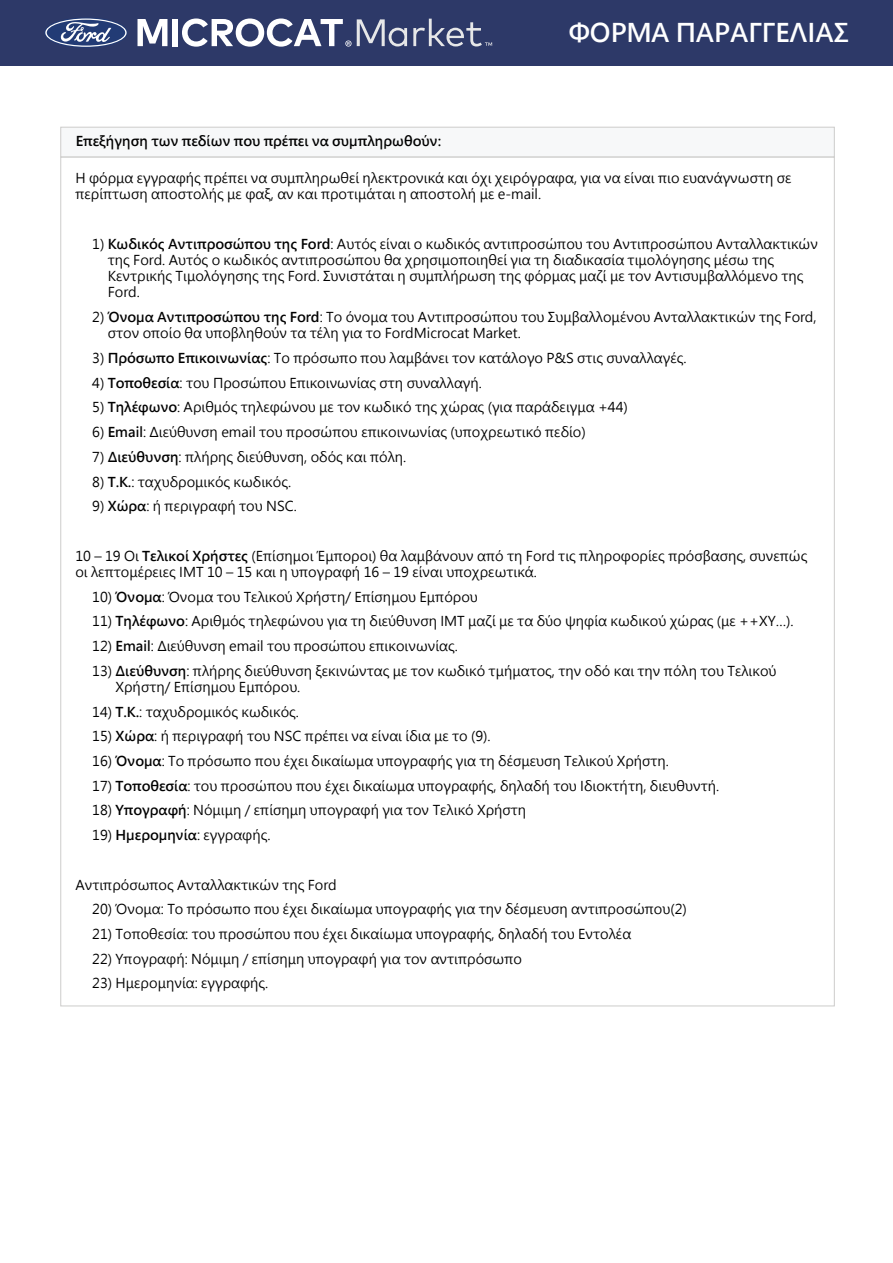
<style>
.page{position:relative;width:893px;height:1263px;background:#fff}
.page>*{position:absolute;margin:0;border:0;box-sizing:border-box;transform-origin:0 0}
.t1{font:700 25.5px "Microsoft Jheng Hei";color:#fff}
.t2{font:13.5px/16.2px "Microsoft Jheng Hei";color:#000}
.t3{font:700 13.5px "Microsoft Jheng Hei";color:#000}
.s1{font-weight:700}
</style>
<div class="page">
<div style="left:0;top:0;width:893px;height:66px;background:#2d3968"></div>
<div style="left:60px;top:127px;width:775px;height:30px;background:#f7f8f9;border:1px solid #cdcccb"></div>
<div style="left:60px;top:157px;width:775px;height:849px;background:#fff;border:1px solid #cdcccb"></div>
<svg style="left:45px;top:18px;width:82px;height:30px"></svg>
<svg style="left:138px;top:19px;width:29px;height:27px"></svg>
<div style="left:173px;top:19px;width:5px;height:27px;background:#fff"></div>
<svg style="left:182px;top:18px;width:225px;height:29px"></svg>
<svg style="left:413px;top:19px;width:79px;height:27px"></svg>
<h1 class="t1" style="left:568px;top:17px;width:281px">ΦΌΡΜΑ ΠΑΡΑΓΓΕΛΊΑΣ</h1>
<p class="t3" style="left:76px;top:133px;width:367px">Επεξήγηση των πεδίων που πρέπει να συμπληρωθούν:</p>
<p class="t2" style="left:75px;top:170px;width:718px">Η φόρμα εγγραφής πρέπει να συμπληρωθεί ηλεκτρονικά και όχι χειρόγραφα, για να είναι πιο ευανάγνωστη σε περίπτωση αποστολής με φαξ, αν και προτιμάται η αποστολή με e-mail.</p>
<p class="t2" style="left:108px;top:236px;width:712px;text-indent:-16px">1) <span class="s1">Κωδικός Αντιπροσώπου της Ford</span>: Αυτός είναι ο κωδικός αντιπροσώπου του Αντιπροσώπου Ανταλλακτικών της Ford. Αυτός ο κωδικός αντιπροσώπου θα χρησιμοποιηθεί για τη διαδικασία τιμολόγησης μέσω της Κεντρικής Τιμολόγησης της Ford. Συνιστάται η συμπλήρωση της φόρμας μαζί με τον Αντισυμβαλλόμενο της Ford.</p>
<p class="t2" style="left:108px;top:309px;width:710px;text-indent:-16px">2) <span class="s1">Όνομα Αντιπροσώπου της Ford</span>: Το όνομα του Αντιπροσώπου του Συμβαλλομένου Ανταλλακτικών της Ford, στον οποίο θα υποβληθούν τα τέλη για το FordMicrocat Market.</p>
<p class="t2" style="left:92px;top:350px;width:596px">3) <span class="s1">Πρόσωπο Επικοινωνίας</span>: Το πρόσωπο που λαμβάνει τον κατάλογο P&amp;S στις συναλλαγές.</p>
<p class="t2" style="left:92px;top:375px;width:391px">4) <span class="s1">Τοποθεσία</span>: του Προσώπου Επικοινωνίας στη συναλλαγή.</p>
<p class="t2" style="left:92px;top:399px;width:537px">5) <span class="s1">Τηλέφωνο</span>: Αριθμός τηλεφώνου με τον κωδικό της χώρας (για παράδειγμα +44)</p>
<p class="t2" style="left:92px;top:424px;width:495px">6) <span class="s1">Email</span>: Διεύθυνση email του προσώπου επικοινωνίας (υποχρεωτικό πεδίο)</p>
<p class="t2" style="left:92px;top:449px;width:316px">7) <span class="s1">Διεύθυνση</span>: πλήρης διεύθυνση, οδός και πόλη.</p>
<p class="t2" style="left:92px;top:473px;width:200px">8) <span class="s1">Τ.Κ.</span>: ταχυδρομικός κωδικός.</p>
<p class="t2" style="left:92px;top:498px;width:206px">9) <span class="s1">Χώρα</span>: ή περιγραφή του NSC.</p>
<p class="t2" style="left:75px;top:548px;width:733px">10 – 19 Οι <span class="s1">Τελικοί Χρήστες</span> (Επίσημοι Έμποροι) θα λαμβάνουν από τη Ford τις πληροφορίες πρόσβασης, συνεπώς οι λεπτομέρειες ΙΜΤ 10 – 15 και η υπογραφή 16 – 19 είναι υποχρεωτικά.</p>
<p class="t2" style="left:92px;top:588px;width:387px">10) <span class="s1">Όνομα</span>: Όνομα του Τελικού Χρήστη/ Επίσημου Εμπόρου</p>
<p class="t2" style="left:92px;top:613px;width:703px">11) <span class="s1">Τηλέφωνο</span>: Αριθμός τηλεφώνου για τη διεύθυνση ΙΜΤ μαζί με τα δύο ψηφία κωδικού χώρας (με ++ΧΥ…).</p>
<p class="t2" style="left:92px;top:638px;width:367px">12) <span class="s1">Email</span>: Διεύθυνση email του προσώπου επικοινωνίας.</p>
<p class="t2" style="left:116px;top:663px;width:662px;text-indent:-23px">13) <span class="s1">Διεύθυνση</span>: πλήρης διεύθυνση ξεκινώντας με τον κωδικό τμήματος, την οδό και την πόλη του Τελικού<br>Χρήστη/ Επίσημου Εμπόρου.</p>
<p class="t2" style="left:92px;top:704px;width:208px">14) <span class="s1">Τ.Κ.</span>: ταχυδρομικός κωδικός.</p>
<p class="t2" style="left:92px;top:728px;width:400px">15) <span class="s1">Χώρα</span>: ή περιγραφή του NSC πρέπει να είναι ίδια με το (9).</p>
<p class="t2" style="left:92px;top:753px;width:578px">16) <span class="s1">Όνομα</span>: Το πρόσωπο που έχει δικαίωμα υπογραφής για τη δέσμευση Τελικού Χρήστη.</p>
<p class="t2" style="left:92px;top:778px;width:628px">17) <span class="s1">Τοποθεσία</span>: του προσώπου που έχει δικαίωμα υπογραφής, δηλαδή του Ιδιοκτήτη, διευθυντή.</p>
<p class="t2" style="left:92px;top:802px;width:436px">18) <span class="s1">Υπογραφή</span>: Νόμιμη / επίσημη υπογραφή για τον Τελικό Χρήστη</p>
<p class="t2" style="left:92px;top:827px;width:180px">19) <span class="s1">Ημερομηνία</span>: εγγραφής.</p>
<p class="t2" style="left:75px;top:876px;width:263px">Αντιπρόσωπος Ανταλλακτικών της Ford</p>
<p class="t2" style="left:92px;top:901px;width:596px">20) Όνομα: Το πρόσωπο που έχει δικαίωμα υπογραφής για την δέσμευση αντιπροσώπου(2)</p>
<p class="t2" style="left:92px;top:926px;width:540px">21) Τοποθεσία: του προσώπου που έχει δικαίωμα υπογραφής, δηλαδή του Εντολέα</p>
<p class="t2" style="left:92px;top:951px;width:431px">22) Υπογραφή: Νόμιμη / επίσημη υπογραφή για τον αντιπρόσωπο</p>
<p class="t2" style="left:92px;top:975px;width:178px">23) Ημερομηνία: εγγραφής.</p>
</div>
